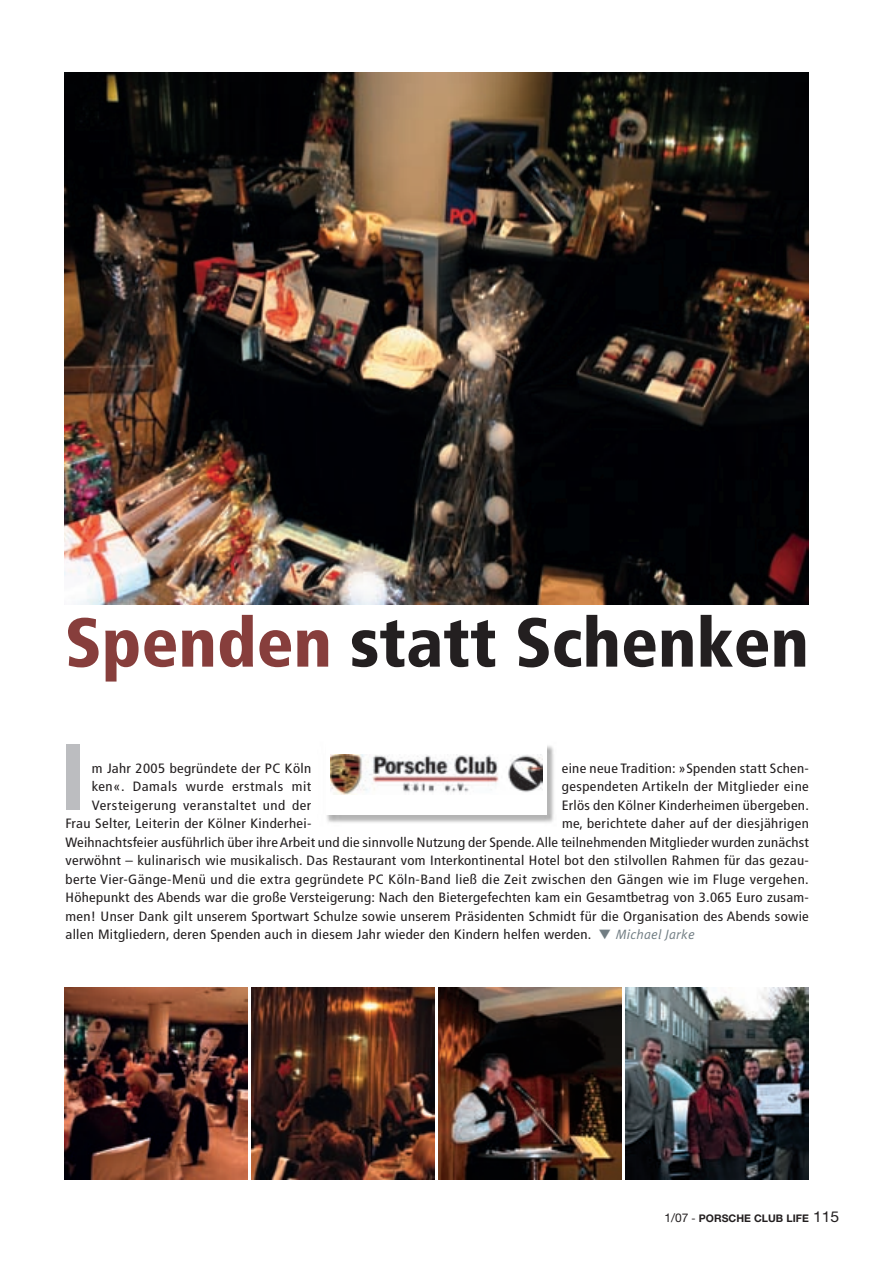
<style>
.page{position:relative;width:894px;height:1264px;background:#fff}
.page>*{position:absolute;margin:0;border:0;box-sizing:border-box;transform-origin:0 0}
.t1{font:700 condensed 93.9px "Frutiger";color:#bcbdc0;scale:1.1 1}
.t2{font:900 condensed 69px "Frutiger";color:#231f20}
.t3{font:condensed 13.5px/18.5px "Frutiger";letter-spacing:.025em;color:#231f20;text-align:justify;scale:1.1 1}
.t4{font:700 10.5px "Helvetica Neue LT";color:#231f20}
.s1{color:#873e3c}
.s2{color:#717d83}
.s3{font-family:"Meta Plus Normal";font-style:italic;font-stretch:normal;color:#717d83}
.s4{font-weight:400;font-size:12px}
.s5{font-weight:400}
.s6{font-weight:400;font-size:15px}
</style>
<div class="page">
<img style="left:64px;top:72px;width:745px;height:1108px">
<h2 class="t2" style="left:65px;top:615px;width:745px"><span class="s1">Spenden</span> statt Schenken</h2>
<h1 class="t1" style="left:58px;top:739px;width:28px">I</h1>
<p class="t3" style="left:92px;top:760px;width:201px">m Jahr 2005 begründete der PC Köln</p>
<p class="t3" style="left:561px;top:760px;width:226px">eine neue Tradition: »Spenden statt Schen-</p>
<p class="t3" style="left:92px;top:778px;width:201px">ken«. Damals wurde erstmals mit</p>
<p class="t3" style="left:561px;top:778px;width:226px">gespendeten Artikeln der Mitglieder eine</p>
<p class="t3" style="left:92px;top:797px;width:201px">Versteigerung veranstaltet und der</p>
<p class="t3" style="left:561px;top:797px;width:226px">Erlös den Kölner Kinderheimen übergeben.</p>
<p class="t3" style="left:65px;top:815px;width:225px">Frau Selter, Leiterin der Kölner Kinderhei-</p>
<p class="t3" style="left:65px;top:815px;width:677px;text-indent:496px">me, berichtete daher auf der diesjährigen Weihnachtsfeier ausführlich über ihre Arbeit und die sinnvolle Nutzung der Spende.Alle teilnehmenden Mitglieder wurden zunächst verwöhnt – kulinarisch wie musikalisch. Das Restaurant vom Interkontinental Hotel bot den stilvollen Rahmen für das gezau&shy;berte Vier-Gänge-Menü und die extra gegründete PC Köln-Band ließ die Zeit zwischen den Gängen wie im Fluge vergehen.<br>Höhepunkt des Abends war die große Versteigerung: Nach den Bietergefechten kam ein Gesamtbetrag von 3.065 Euro zusam&shy;men! Unser Dank gilt unserem Sportwart Schulze sowie unserem Präsidenten Schmidt für die Organisation des Abends sowie allen Mitgliedern, deren Spenden auch in diesem Jahr wieder den Kindern helfen werden. <span class="s2">▼</span> <span class="s3">Michael Jarke</span></p>
<p class="t4" style="left:664px;top:1214px;width:176px"><span class="s4">1/07</span> <span class="s5">-</span> PORSCHE CLUB LIFE <span class="s6">115</span></p>
</div>
